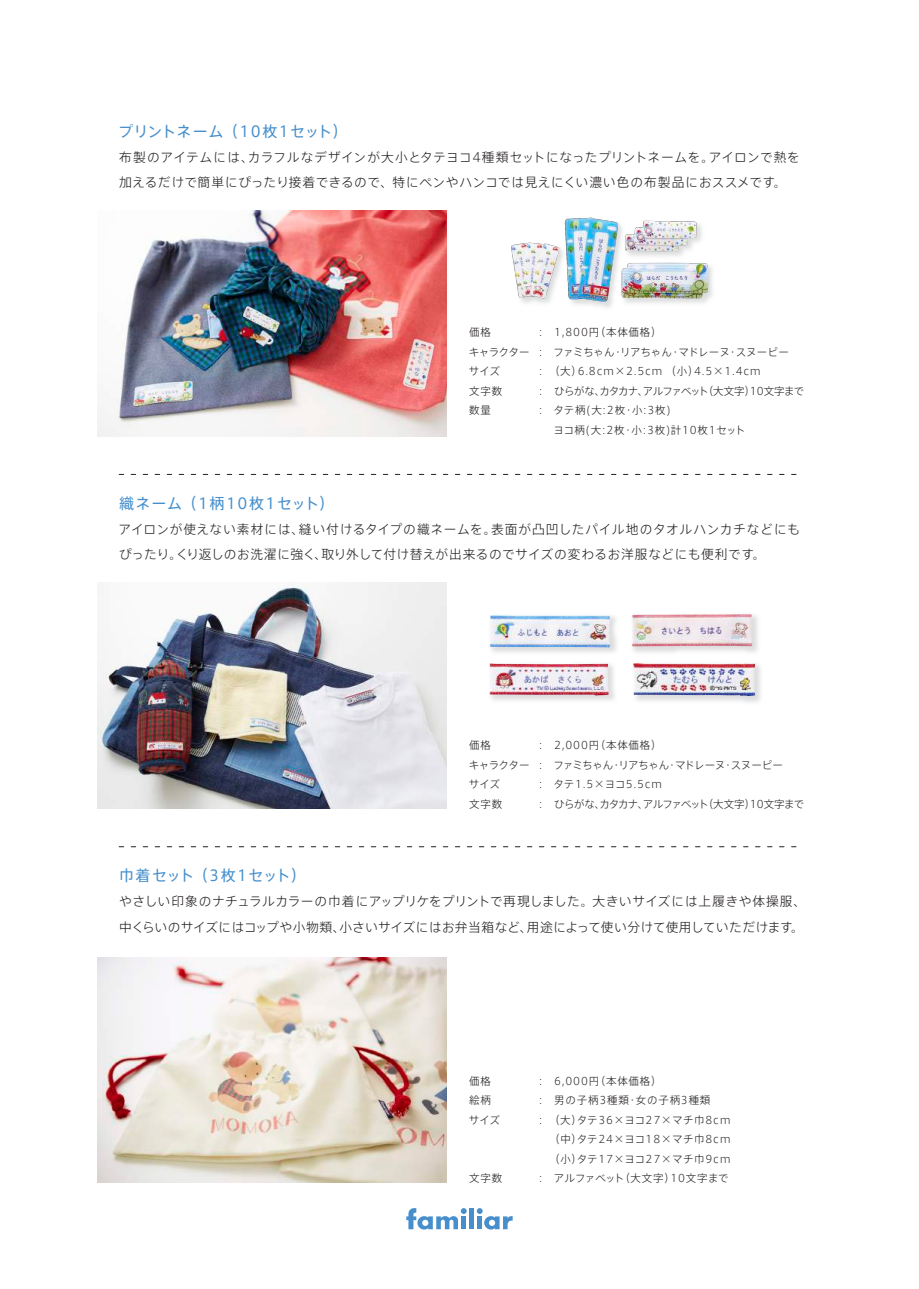
<style>
.page{position:relative;width:919px;height:1289px;background:#fff}
.page>*{position:absolute;margin:0;border:0;box-sizing:border-box;transform-origin:0 0}
.t1{font:15px "Axis Std";letter-spacing:.075em;color:#468fcc}
.t2{font:15px "Axis Std";letter-spacing:.04em;color:#468fcc}
.t3{font:300 12.75px/25.5px "Axis Std";letter-spacing:.03em;color:#231f20}
.t4{font:300 10.5px/19.5px "Axis Std";letter-spacing:.02em;color:#231f20;text-align:justify}
.t5{font:300 10.5px/19.5px "Axis Std";letter-spacing:.075em;color:#231f20}
.t6{font:300 10.5px "Axis Std";letter-spacing:-.065em;color:#231f20}
.t7{font:300 10.5px/19.5px "Axis Std";letter-spacing:-.02em;color:#231f20}
.t8{font:300 10.5px/19.5px "Axis Std";letter-spacing:-.015em;color:#231f20}
.t9{font:300 10.5px "Axis Std";letter-spacing:.05em;color:#231f20}
</style>
<div class="page">
<img style="left:98px;top:957px;width:348px;height:225px">
<img style="left:98px;top:211px;width:348px;height:225px">
<img style="left:98px;top:583px;width:348px;height:225px">
<img style="left:511px;top:217px;width:202px;height:90px">
<img style="left:633px;top:663px;width:122px;height:33px">
<img style="left:490px;top:615px;width:120px;height:32px">
<img style="left:632px;top:614px;width:120px;height:32px">
<img style="left:491px;top:664px;width:124px;height:37px">
<img style="left:489px;top:663px;width:119px;height:32px">
<div style="left:469px;top:1208px;width:5px;height:21px;background:#468fcc"></div>
<svg style="left:406px;top:1208px;width:60px;height:21px"></svg>
<svg style="left:477px;top:1208px;width:35px;height:21px"></svg>
<svg style="left:119px;top:474px;width:678px;height:1px"></svg>
<svg style="left:119px;top:846px;width:678px;height:1px"></svg>
<p class="t2" style="left:118px;top:120px;width:231px">プリントネーム （10枚1セット）</p>
<p class="t3" style="left:119px;top:143px;width:682px">布製のアイテムには、カラフルなデザインが大小とタテヨコ4種類セットになったプリントネームを。アイロンで熱を加えるだけで簡単にぴったり接着できるので、特にペンやハンコでは見えにくい濃い色の布製品におススメです。</p>
<p class="t8" style="left:469px;top:322px;width:322px;text-indent:67px">： 1,800円（本体価格）<br>キャラクター ： ファミちゃん・リアちゃん・マドレーヌ・スヌーピーサイズ</p>
<p class="t4" style="left:469px;top:322px;width:23px">価格</p>
<p class="t5" style="left:535px;top:361px;width:227px">： （大）6.8cm×2.5cm （小）4.5×1.4cm</p>
<p class="t4" style="left:469px;top:380px;width:35px">文字数</p>
<p class="t6" style="left:535px;top:383px;width:270px">： ひらがな、カタカナ、アルファベット（大文字）10文字まで</p>
<p class="t4" style="left:469px;top:400px;width:23px">数量</p>
<p class="t5" style="left:553px;top:400px;width:193px;text-indent:-18px">： タテ柄(大:2枚・小:3枚)<br>ヨコ柄(大:2枚・小:3枚)計10枚1セット</p>
<p class="t1" style="left:119px;top:492px;width:217px">織ネーム （1柄10枚1セット）</p>
<p class="t3" style="left:119px;top:515px;width:683px">アイロンが使えない素材には、縫い付けるタイプの織ネームを。表面が凸凹したパイル地のタオルハンカチなどにもぴったり。くり返しのお洗濯に強く、取り外して付け替えが出来るのでサイズの変わるお洋服などにも便利です。</p>
<p class="t7" style="left:469px;top:734px;width:315px;text-indent:67px">： 2,000円（本体価格）<br>キャラクター ： ファミちゃん・リアちゃん・マドレーヌ・スヌーピーサイズ</p>
<p class="t4" style="left:469px;top:734px;width:23px">価格</p>
<p class="t9" style="left:535px;top:776px;width:128px">： タテ1.5×ヨコ5.5cm</p>
<p class="t4" style="left:469px;top:793px;width:35px">文字数</p>
<p class="t6" style="left:535px;top:796px;width:270px">： ひらがな、カタカナ、アルファベット（大文字）10文字まで</p>
<p class="t1" style="left:119px;top:864px;width:188px">巾着セット （3枚1セット）</p>
<p class="t3" style="left:119px;top:887px;width:688px">やさしい印象のナチュラルカラーの巾着にアップリケをプリントで再現しました。大きいサイズには上履きや体操服、中くらいのサイズにはコップや小物類、小さいサイズにはお弁当箱など、用途によって使い分けて使用していただけます。</p>
<p class="t4" style="left:469px;top:1070px;width:23px">価格</p>
<p class="t5" style="left:535px;top:1070px;width:128px">： 6,000円（本体価格）</p>
<p class="t4" style="left:469px;top:1089px;width:23px">絵柄</p>
<p class="t5" style="left:535px;top:1089px;width:176px">： 男の子柄3種類・女の子柄3種類</p>
<p class="t4" style="left:469px;top:1109px;width:33px">サイズ</p>
<p class="t4" style="left:549px;top:1109px;width:183px;text-indent:-14px">： （大）タテ36×ヨコ27×マチ巾8cm（中）タテ24×ヨコ18×マチ巾8cm（小）タテ17×ヨコ27×マチ巾9cm</p>
<p class="t4" style="left:469px;top:1167px;width:35px">文字数</p>
<p class="t4" style="left:535px;top:1167px;width:195px">： アルファベット（大文字）10文字まで</p>
</div>
